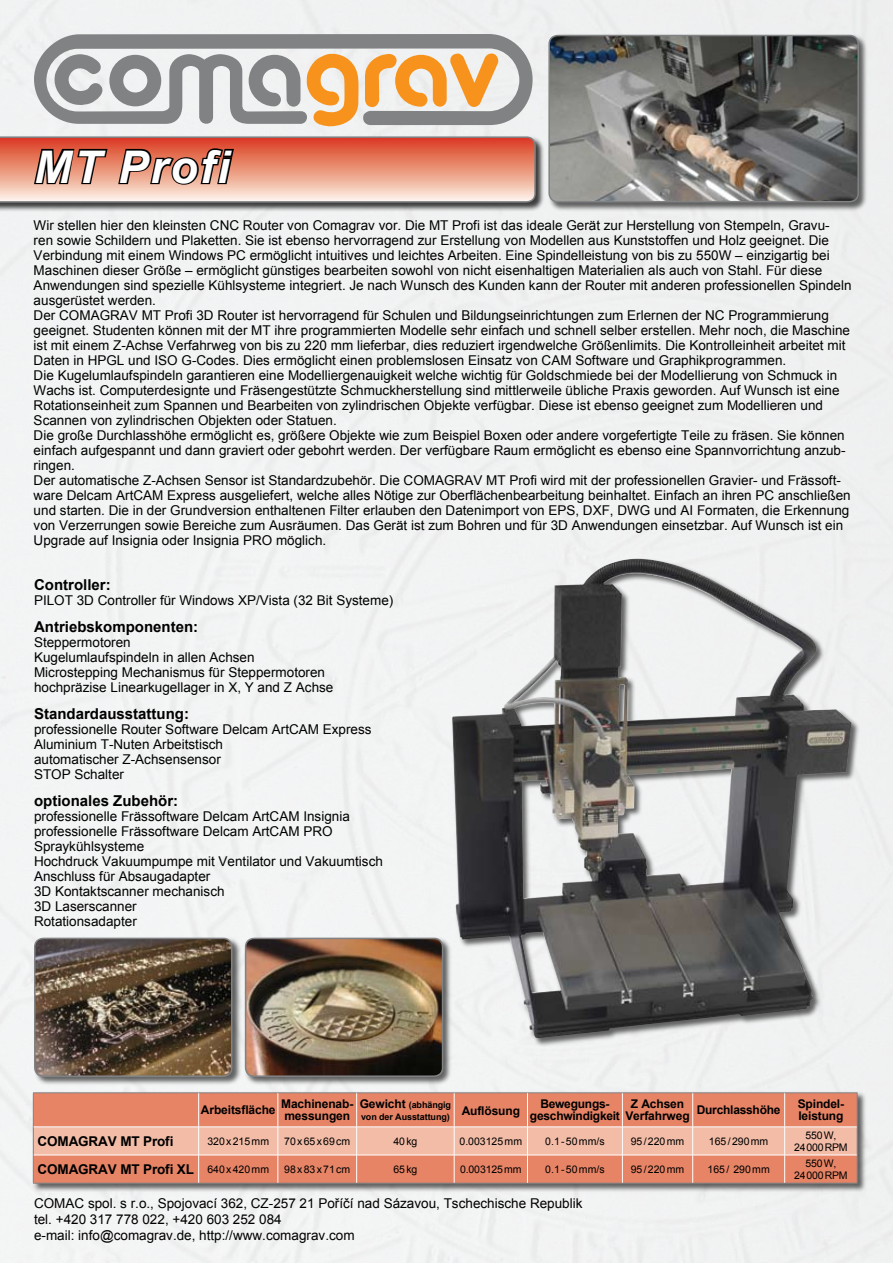
<style>
.page{position:relative;width:893px;height:1263px;background:#fff}
.page>*{position:absolute;margin:0;border:0;box-sizing:border-box;transform-origin:0 0}
.t1{font:italic 700 45px "Arial";letter-spacing:.05em;color:#fff}
.t2{font:700 15px "Arial";color:#000}
.t3{font:13.5px/15px "Arial";color:#000}
.t4{font:700 13.5px "Arial";letter-spacing:-.01em;color:#000}
.t5{font:700 12px/12px "Arial";letter-spacing:-.01em;color:#000}
.t6{font:10.5px "Arial";color:#000}
.t7{font:10.5px/12px "Arial";letter-spacing:-.02em;color:#000;text-align:center}
.t8{font:10.5px "Arial";letter-spacing:.125em;color:#000}
.t9{font:700 9px/12px "Arial";letter-spacing:-.01em;color:#000}
.s1{font-size:12px}
.s2{font-weight:400;font-size:10.5px}
</style>
<div class="page">
<div style="left:0;top:135px;width:545px;height:77px;background:#000;opacity:.75"></div>
<svg style="left:34px;top:34px;width:499px;height:17px;background:#97999b"></svg>
<svg style="left:0;top:51px;width:536px;height:152px"></svg>
<div style="left:32px;top:1091px;width:835px;height:102px;background:#000;opacity:.6"></div>
<div style="left:34px;top:1093px;width:823px;height:33px;background:#e78466"></div>
<hr style="left:33px;top:1092px;width:166px;height:1px;background:#808284">
<hr style="left:33px;top:1093px;width:1px;height:34px;background:#808284">
<hr style="left:199px;top:1092px;width:79px;height:1px;background:#808284">
<hr style="left:278px;top:1092px;width:79px;height:1px;background:#808284">
<hr style="left:357px;top:1092px;width:97px;height:1px;background:#808284">
<hr style="left:454px;top:1092px;width:73px;height:1px;background:#808284">
<hr style="left:527px;top:1092px;width:95px;height:1px;background:#808284">
<hr style="left:622px;top:1092px;width:71px;height:1px;background:#808284">
<hr style="left:693px;top:1092px;width:92px;height:1px;background:#808284">
<hr style="left:785px;top:1092px;width:72px;height:1px;background:#808284">
<hr style="left:857px;top:1093px;width:1px;height:34px;background:#808284">
<hr style="left:33px;top:1183px;width:166px;height:1px;background:#808284">
<hr style="left:199px;top:1183px;width:79px;height:1px;background:#808284">
<hr style="left:278px;top:1183px;width:79px;height:1px;background:#808284">
<hr style="left:357px;top:1183px;width:97px;height:1px;background:#808284">
<hr style="left:454px;top:1183px;width:73px;height:1px;background:#808284">
<hr style="left:527px;top:1183px;width:95px;height:1px;background:#808284">
<hr style="left:622px;top:1183px;width:71px;height:1px;background:#808284">
<hr style="left:693px;top:1183px;width:92px;height:1px;background:#808284">
<hr style="left:785px;top:1183px;width:72px;height:1px;background:#808284">
<hr style="left:198px;top:1093px;width:1px;height:34px;background:#fff">
<hr style="left:278px;top:1093px;width:1px;height:34px;background:#fff">
<hr style="left:356px;top:1093px;width:1px;height:34px;background:#fff">
<hr style="left:454px;top:1093px;width:1px;height:34px;background:#fff">
<hr style="left:527px;top:1093px;width:1px;height:34px;background:#fff">
<hr style="left:622px;top:1093px;width:1px;height:34px;background:#fff">
<hr style="left:692px;top:1093px;width:1px;height:34px;background:#fff">
<hr style="left:784px;top:1093px;width:1px;height:34px;background:#fff">
<hr style="left:34px;top:1126px;width:165px;height:1px;background:#fff">
<hr style="left:199px;top:1126px;width:79px;height:1px;background:#fff">
<hr style="left:278px;top:1126px;width:79px;height:1px;background:#fff">
<hr style="left:357px;top:1126px;width:97px;height:1px;background:#fff">
<hr style="left:454px;top:1126px;width:73px;height:1px;background:#fff">
<hr style="left:527px;top:1126px;width:95px;height:1px;background:#fff">
<hr style="left:622px;top:1126px;width:71px;height:1px;background:#fff">
<hr style="left:693px;top:1126px;width:92px;height:1px;background:#fff">
<hr style="left:785px;top:1126px;width:72px;height:1px;background:#fff">
<svg style="left:33px;top:1127px;width:825px;height:56px;background:#eba38b"></svg>
<div style="left:547px;top:34px;width:322px;height:178px;background:#000;opacity:.6"></div>
<img style="left:549px;top:36px;width:309px;height:166px;border-radius:9px">
<div style="left:548px;top:35px;width:311px;height:167px;border:2px solid #808284;border-radius:9px"></div>
<div style="left:451px;top:558px;width:410px;height:489px;background:#000;opacity:.6"></div>
<img style="left:452px;top:557px;width:399px;height:481px">
<div style="left:33px;top:937px;width:209px;height:150px;background:#000;opacity:.6"></div>
<img style="left:35px;top:938px;width:197px;height:138px;border-radius:9px">
<div style="left:34px;top:938px;width:198px;height:139px;border:2px solid #808284;border-radius:9px"></div>
<div style="left:244px;top:937px;width:209px;height:150px;background:#000;opacity:.6"></div>
<img style="left:246px;top:938px;width:197px;height:138px;border-radius:9px">
<div style="left:245px;top:938px;width:198px;height:139px;border:2px solid #808284;border-radius:9px"></div>
<h1 class="t1" style="left:34px;top:138px;width:197px">MT Profi</h1>
<p class="t3" style="left:34px;top:218px;width:819px">Wir stellen hier den kleinsten CNC Router von Comagrav vor. Die MT Profi ist das ideale Gerät zur Herstellung von Stempeln, Gravu&shy;ren sowie Schildern und Plaketten. Sie ist ebenso hervorragend zur Erstellung von Modellen aus Kunststoffen und Holz geeignet. Die Verbindung mit einem Windows PC ermöglicht intuitives und leichtes Arbeiten. Eine Spindelleistung von bis zu 550W – einzigartig bei Maschinen dieser Größe – ermöglicht günstiges bearbeiten sowohl von nicht eisenhaltigen Materialien als auch von Stahl. Für diese Anwendungen sind spezielle Kühlsysteme integriert. Je nach Wunsch des Kunden kann der Router mit anderen professionellen Spindeln ausgerüstet werden.<br>Der COMAGRAV MT Profi 3D Router ist hervorragend für Schulen und Bildungseinrichtungen zum Erlernen der NC Programmierung geeignet. Studenten können mit der MT ihre programmierten Modelle sehr einfach und schnell selber erstellen. Mehr noch, die Maschine ist mit einem Z-Achse Verfahrweg von bis zu 220 mm lieferbar, dies reduziert irgendwelche Größenlimits. Die Kontrolleinheit arbeitet mit Daten in HPGL und ISO G-Codes. Dies ermöglicht einen problemslosen Einsatz von CAM Software und Graphikprogrammen.<br>Die Kugelumlaufspindeln garantieren eine Modelliergenauigkeit welche wichtig für Goldschmiede bei der Modellierung von Schmuck in Wachs ist. Computerdesignte und Fräsengestützte Schmuckherstellung sind mittlerweile übliche Praxis geworden. Auf Wunsch ist eine Rotationseinheit zum Spannen und Bearbeiten von zylindrischen Objekte verfügbar. Diese ist ebenso geeignet zum Modellieren und Scannen von zylindrischen Objekten oder Statuen.<br>Die große Durchlasshöhe ermöglicht es, größere Objekte wie zum Beispiel Boxen oder andere vorgefertigte Teile zu fräsen. Sie können einfach aufgespannt und dann graviert oder gebohrt werden. Der verfügbare Raum ermöglicht es ebenso eine Spannvorrichtung anzub&shy;ringen.<br>Der automatische Z-Achsen Sensor ist Standardzubehör. Die COMAGRAV MT Profi wird mit der professionellen Gravier- und Frässoft&shy;ware Delcam ArtCAM Express ausgeliefert, welche alles Nötige zur Oberflächenbearbeitung beinhaltet. Einfach an ihren PC anschließen und starten. Die in der Grundversion enthaltenen Filter erlauben den Datenimport von EPS, DXF, DWG und AI Formaten, die Erkennung von Verzerrungen sowie Bereiche zum Ausräumen. Das Gerät ist zum Bohren und für 3D Anwendungen einsetzbar. Auf Wunsch ist ein Upgrade auf Insignia oder Insignia PRO möglich.</p>
<p class="t2" style="left:34px;top:575px;width:78px">Controller:</p>
<p class="t3" style="left:34px;top:593px;width:361px">PILOT 3D Controller für Windows XP/Vista (32 Bit Systeme)</p>
<p class="t2" style="left:34px;top:617px;width:166px">Antriebskomponenten:</p>
<p class="t3" style="left:34px;top:635px;width:301px">Steppermotoren<br>Kugelumlaufspindeln in allen Achsen Microstepping Mechanismus für Steppermotoren hochpräzise Linearkugellager in X, Y and Z Achse</p>
<p class="t2" style="left:34px;top:704px;width:157px">Standardausstattung:</p>
<p class="t3" style="left:34px;top:722px;width:339px">professionelle Router Software Delcam ArtCAM Express Aluminium T-Nuten Arbeitstisch<br>automatischer Z-Achsensensor<br>STOP Schalter</p>
<p class="t2" style="left:34px;top:791px;width:146px">optionales Zubehör:</p>
<p class="t3" style="left:34px;top:809px;width:350px">professionelle Frässoftware Delcam ArtCAM Insignia professionelle Frässoftware Delcam ArtCAM PRO Spraykühlsysteme<br>Hochdruck Vakuumpumpe mit Ventilator und Vakuumtisch Anschluss für Absaugadapter<br>3D Kontaktscanner mechanisch<br>3D Laserscanner<br>Rotationsadapter</p>
<p class="t5" style="left:201px;top:1104px;width:76px">Arbeitsfläche</p>
<p class="t5" style="left:281px;top:1098px;width:74px">Machinenab&shy;messungen</p>
<p class="t9" style="left:360px;top:1099px;width:162px"><span class="s1">Gewicht</span> (abhängig<br>von der Ausstattung) <sup>Auflösung</sup></p>
<p class="t5" style="left:530px;top:1098px;width:91px;text-align:center">Bewegungs&shy;geschwindigkeit</p>
<p class="t5" style="left:625px;top:1098px;width:66px;text-align:center">Z Achsen<br>Verfahrweg</p>
<p class="t5" style="left:697px;top:1104px;width:85px">Durchlasshöhe</p>
<p class="t5" style="left:798px;top:1098px;width:48px">Spindel&shy;leistung</p>
<p class="t4" style="left:38px;top:1132px;width:137px">COMAGRAV MT Profi</p>
<p class="t6" style="left:207px;top:1134px;width:63px">320x215mm</p>
<p class="t8" style="left:284px;top:1134px;width:68px">70x65x69cm</p>
<p class="t6" style="left:393px;top:1134px;width:26px">40kg</p>
<p class="t6" style="left:459px;top:1134px;width:64px">0.003125mm</p>
<p class="t6" style="left:545px;top:1134px;width:61px">0.1-50mm/s</p>
<p class="t6" style="left:631px;top:1134px;width:55px">95/220mm</p>
<p class="t6" style="left:709px;top:1134px;width:61px">165/290mm</p>
<p class="t7" style="left:794px;top:1129px;width:55px">550W,<br>24000RPM</p>
<p class="t4" style="left:38px;top:1160px;width:233px">COMAGRAV MT Profi XL <span class="s2">640x420mm</span></p>
<p class="t8" style="left:284px;top:1162px;width:68px">98x83x71cm</p>
<p class="t6" style="left:393px;top:1162px;width:26px">65kg</p>
<p class="t6" style="left:460px;top:1162px;width:63px">0.003125mm</p>
<p class="t6" style="left:545px;top:1162px;width:61px">0.1-50mm/s</p>
<p class="t6" style="left:631px;top:1162px;width:55px">95/220mm</p>
<p class="t6" style="left:707px;top:1162px;width:64px">165/ 290mm</p>
<p class="t7" style="left:794px;top:1157px;width:55px">550W,<br>24000RPM</p>
<p class="t3" style="left:34px;top:1195px;width:550px;line-height:16.2px">COMAC spol. s r.o., Spojovací 362, CZ-257 21 Poříčí nad Sázavou, Tschechische Republik tel. +420 317 778 022, +420 603 252 084<br>e-mail: info@comagrav.de, http://www.comagrav.com</p>
</div>
